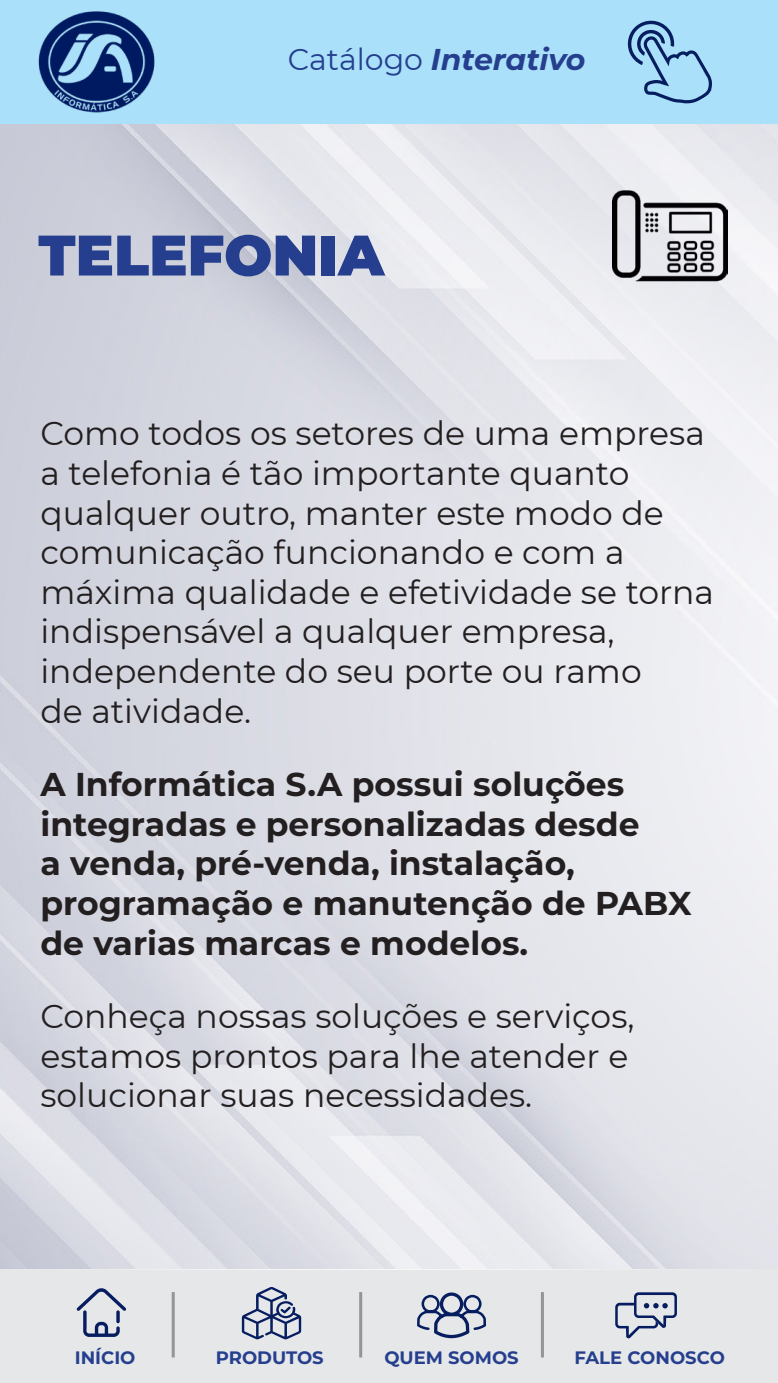
<style>
.page{position:relative;width:778px;height:1383px;background:#fff}
.page>*{position:absolute;margin:0;border:0;box-sizing:border-box;transform-origin:0 0}
.t1{font:900 57px "Montserrat";color:#253f8e}
.t2{font:33px/39.6px "Montserrat";color:#231f20}
.t3{font:700 33px/39.6px "Montserrat";color:#231f20}
.t4{font:italic 700 30px "Montserrat";color:#253f8e}
.t5{font:700 18px "Montserrat";color:#253f8e}
.s1{font-weight:400;font-style:normal}
</style>
<div class="page">
<img style="left:0;top:124px;width:777px;height:1145px">
<div style="left:0;top:0;width:777px;height:124px;background:#aae0f9"></div>
<svg style="left:627px;top:20px;width:84px;height:83px"></svg>
<img style="left:38px;top:11px;width:117px;height:102px">
<div style="left:0;top:1270px;width:777px;height:113px;background:#e6e7e9"></div>
<svg style="left:77px;top:1288px;width:49px;height:49px"></svg>
<svg style="left:242px;top:1287px;width:59px;height:52px"></svg>
<svg style="left:417px;top:1292px;width:69px;height:46px"></svg>
<hr style="left:172px;top:1292px;width:3px;height:65px;background:#939598">
<hr style="left:359px;top:1292px;width:3px;height:65px;background:#939598">
<hr style="left:540px;top:1292px;width:3px;height:65px;background:#939598">
<svg style="left:615px;top:1292px;width:61px;height:46px"></svg>
<img style="left:612px;top:178px;width:115px;height:115px">
<p class="t4" style="left:288px;top:37px;width:299px"><span class="s1">Catálogo</span> Interativo</p>
<h1 class="t1" style="left:38px;top:212px;width:347px">TELEFONIA</h1>
<p class="t2" style="left:40px;top:413px;width:674px">Como todos os setores de uma empresa a telefonia é tão importante quanto qualquer outro, manter este modo de comunicação funcionando e com a máxima qualidade e efetividade se torna indispensável a qualquer empresa, independente do seu porte ou ramo<br>de atividade.</p>
<p class="t3" style="left:40px;top:763px;width:652px">A Informática S.A possui soluções integradas e personalizadas desde<br>a venda, pré-venda, instalação, programação e manutenção de PABX de varias marcas e modelos.</p>
<p class="t2" style="left:40px;top:995px;width:595px">Conheça nossas soluções e serviços, estamos prontos para lhe atender e solucionar suas necessidades.</p>
<p class="t5" style="left:75px;top:1344px;width:62px">INÍCIO</p>
<p class="t5" style="left:216px;top:1344px;width:109px">PRODUTOS</p>
<p class="t5" style="left:384px;top:1344px;width:136px">QUEM SOMOS</p>
<p class="t5" style="left:574px;top:1344px;width:152px">FALE CONOSCO</p>
</div>
